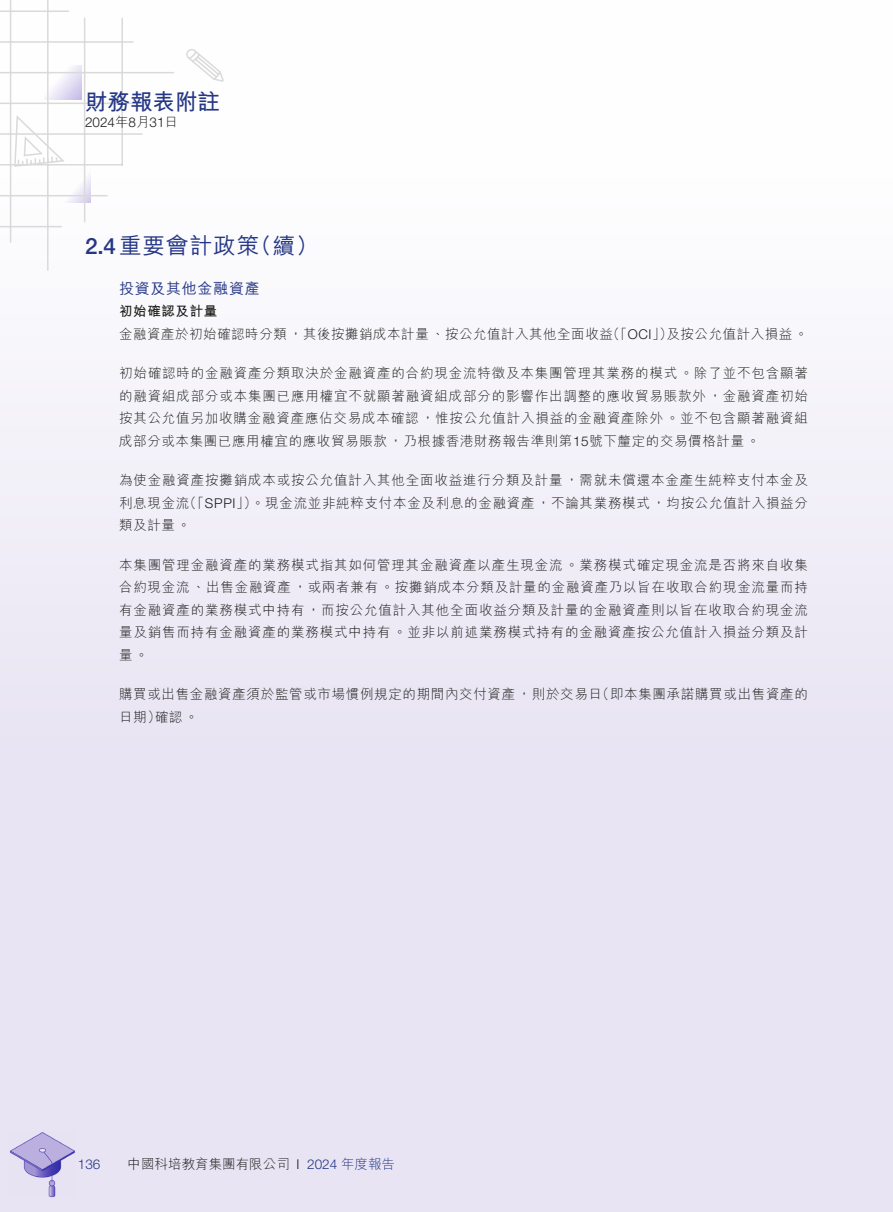
<style>
.page{position:relative;width:893px;height:1212px;background:#fff}
.page>*{position:absolute;margin:0;border:0;box-sizing:border-box;transform-origin:0 0}
.t1{font:500 22.5px "M Hei HK";letter-spacing:.045em;color:#253786}
.t2{font:700 22.5px "M Hei HK";color:#253786}
.t3{font:500 15px "M Hei HK";letter-spacing:.045em;color:#253786}
.t4{font:300 13.5px/22.5px "M Hei HK";letter-spacing:.05em;color:#1c1c1b;text-align:justify}
.t5{font:300 13.5px "M Hei HK";color:#1c1c1b}
.t6{font:300 13.5px "Helvetica Neue LT Pro";color:#1c1c1b}
.t7{font:300 13.5px "Helvetica Neue LT Pro";color:#253786}
.s1{font-family:"M Hei HK"}
.s2{font-family:"Helvetica Neue LT Pro"}
.s3{font-weight:700}
.s4{font-family:"Helvetica Neue LT Pro";color:#253786}
.s5{color:#253786}
</style>
<div class="page">
<div style="left:0;top:0;width:893px;height:1212px;background:linear-gradient(to bottom,#fffffe,#e2ddf0)"></div>
<svg style="left:0;top:0;width:225px;height:272px"></svg>
<svg style="left:13px;top:115px;width:53px;height:53px"></svg>
<img style="left:10px;top:1131px;width:66px;height:67px">
<h1 class="t2" style="left:85px;top:86px;width:136px">財務報表附註</h1>
<p class="t6" style="left:85px;top:114px;width:95px">2024<span class="s1">年</span>8<span class="s1">月</span>31<span class="s1">日</span></p>
<h1 class="t1" style="left:85px;top:230px;width:235px"><span class="s2">2.4</span> 重要會計政策（續）</h1>
<p class="t3" style="left:119px;top:277px;width:142px">投資及其他金融資產</p>
<p class="t4" style="left:119px;top:300px;width:690px"><span class="s3">初始確認及計量<br></span>金融資產於初始確認時分類，其後按攤銷成本計量、按公允值計入其他全面收益（「<span class="s2">OCI</span>」）及按公允值計入損益。</p>
<p class="t4" style="left:119px;top:362px;width:690px">初始確認時的金融資產分類取決於金融資產的合約現金流特徵及本集團管理其業務的模式。除了並不包含顯著的融資組成部分或本集團已應用權宜不就顯著融資組成部分的影響作出調整的應收貿易賬款外，金融資產初始按其公允值另加收購金融資產應佔交易成本確認，惟按公允值計入損益的金融資產除外。並不包含顯著融資組成部分或本集團已應用權宜的應收貿易賬款，乃根據香港財務報告準則第<span class="s2">15</span>號下釐定的交易價格計量。</p>
<p class="t4" style="left:119px;top:469px;width:690px">為使金融資產按攤銷成本或按公允值計入其他全面收益進行分類及計量，需就未償還本金產生純粹支付本金及利息現金流（「<span class="s2">SPPI</span>」）。現金流並非純粹支付本金及利息的金融資產，不論其業務模式，均按公允值計入損益分類及計量。</p>
<p class="t4" style="left:119px;top:553px;width:690px">本集團管理金融資產的業務模式指其如何管理其金融資產以產生現金流。業務模式確定現金流是否將來自收集合約現金流、出售金融資產，或兩者兼有。按攤銷成本分類及計量的金融資產乃以旨在收取合約現金流量而持有金融資產的業務模式中持有，而按公允值計入其他全面收益分類及計量的金融資產則以旨在收取合約現金流量及銷售而持有金融資產的業務模式中持有。並非以前述業務模式持有的金融資產按公允值計入損益分類及計量。</p>
<p class="t4" style="left:119px;top:683px;width:690px">購買或出售金融資產須於監管或市場慣例規定的期間內交付資產，則於交易日（即本集團承諾購買或出售資產的日期）確認。</p>
<p class="t7" style="left:78px;top:1156px;width:24px">136</p>
<p class="t5" style="left:128px;top:1154px;width:269px">中國科培教育集團有限公司 <span class="s2">I</span> <span class="s4">2024</span> <span class="s5">年度報告</span></p>
</div>
